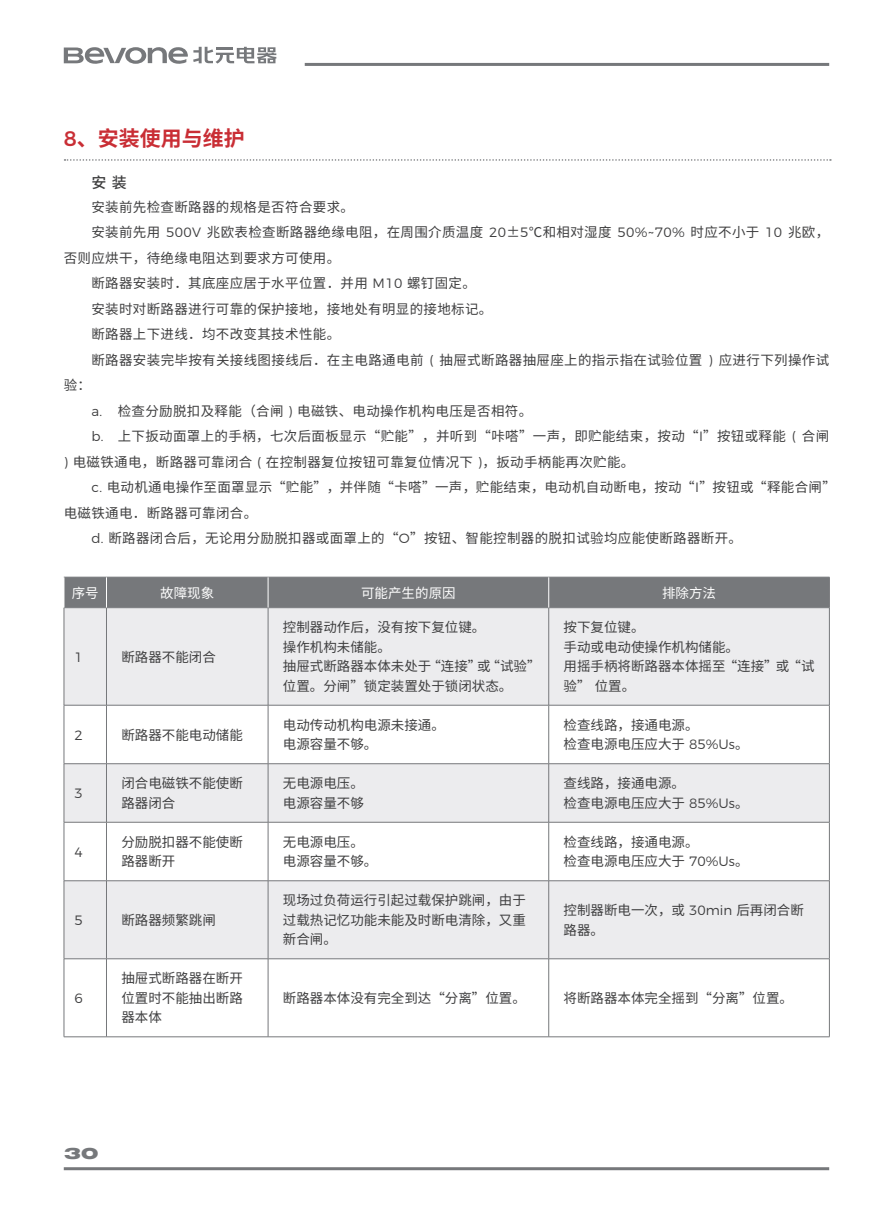
<style>
.page{position:relative;width:893px;height:1212px;background:#fff}
.page>*{position:absolute;margin:0;border:0;box-sizing:border-box;transform-origin:0 0}
.一级标题{font:700 21px "Source Han Sans CN";color:#c92e35}
.t1{font:900 15px "Monument Extended";color:#76787b;scale:1.25 1}
.t2{font:500 15px "Source Han Sans CN";color:#3e3e3f}
.t3{font:13.5px/19.5px "Source Han Sans CN";letter-spacing:.025em;color:#3e3e3f}
.t4{font:13.5px/19.5px "Source Han Sans CN";color:#3e3e3f}
.t5{font:13.5px "Source Han Sans CN";color:#fff}
.t6{font:300 13.5px "Montserrat";color:#3e3e3f}
.s1{font-family:"Montserrat";font-weight:500}
.s2{font-family:"Montserrat";font-weight:300}
</style>
<div class="page">
<hr style="left:64px;top:1167px;width:765px;height:3px;background:#76787b">
<hr style="left:305px;top:63px;width:524px;height:3px;background:#76787b">
<svg style="left:64px;top:46px;width:212px;height:18px"></svg>
<svg style="left:65px;top:159px;width:766px;height:2px"></svg>
<div style="left:65px;top:578px;width:764px;height:29px;background:#76787b"></div>
<svg style="left:65px;top:608px;width:764px;height:350px;fill:#ececee"></svg>
<hr style="left:64px;top:577px;width:42px;height:1px;background:#76787b">
<hr style="left:106px;top:577px;width:162px;height:1px;background:#76787b">
<hr style="left:268px;top:577px;width:281px;height:1px;background:#76787b">
<hr style="left:549px;top:577px;width:281px;height:1px;background:#76787b">
<hr style="left:829px;top:577px;width:1px;height:30px;background:#76787b">
<hr style="left:64px;top:607px;width:42px;height:1px;background:#76787b">
<hr style="left:64px;top:608px;width:1px;height:97px;background:#76787b">
<hr style="left:106px;top:607px;width:162px;height:1px;background:#76787b">
<hr style="left:106px;top:608px;width:1px;height:97px;background:#76787b">
<hr style="left:268px;top:607px;width:281px;height:1px;background:#76787b">
<hr style="left:268px;top:608px;width:1px;height:97px;background:#76787b">
<hr style="left:549px;top:607px;width:281px;height:1px;background:#76787b">
<hr style="left:548px;top:608px;width:1px;height:97px;background:#76787b">
<hr style="left:829px;top:608px;width:1px;height:97px;background:#76787b">
<hr style="left:64px;top:705px;width:42px;height:1px;background:#76787b">
<hr style="left:64px;top:705px;width:1px;height:58px;background:#76787b">
<hr style="left:106px;top:705px;width:162px;height:1px;background:#76787b">
<hr style="left:106px;top:705px;width:1px;height:58px;background:#76787b">
<hr style="left:268px;top:705px;width:281px;height:1px;background:#76787b">
<hr style="left:268px;top:705px;width:1px;height:58px;background:#76787b">
<hr style="left:549px;top:705px;width:281px;height:1px;background:#76787b">
<hr style="left:548px;top:705px;width:1px;height:58px;background:#76787b">
<hr style="left:829px;top:705px;width:1px;height:58px;background:#76787b">
<hr style="left:64px;top:763px;width:42px;height:1px;background:#76787b">
<hr style="left:64px;top:764px;width:1px;height:58px;background:#76787b">
<hr style="left:106px;top:763px;width:162px;height:1px;background:#76787b">
<hr style="left:106px;top:764px;width:1px;height:58px;background:#76787b">
<hr style="left:268px;top:763px;width:281px;height:1px;background:#76787b">
<hr style="left:268px;top:764px;width:1px;height:58px;background:#76787b">
<hr style="left:549px;top:763px;width:281px;height:1px;background:#76787b">
<hr style="left:548px;top:764px;width:1px;height:58px;background:#76787b">
<hr style="left:829px;top:764px;width:1px;height:58px;background:#76787b">
<hr style="left:64px;top:822px;width:42px;height:1px;background:#76787b">
<hr style="left:64px;top:822px;width:1px;height:58px;background:#76787b">
<hr style="left:106px;top:822px;width:162px;height:1px;background:#76787b">
<hr style="left:106px;top:822px;width:1px;height:58px;background:#76787b">
<hr style="left:268px;top:822px;width:281px;height:1px;background:#76787b">
<hr style="left:268px;top:822px;width:1px;height:58px;background:#76787b">
<hr style="left:549px;top:822px;width:281px;height:1px;background:#76787b">
<hr style="left:548px;top:822px;width:1px;height:58px;background:#76787b">
<hr style="left:829px;top:822px;width:1px;height:58px;background:#76787b">
<hr style="left:64px;top:880px;width:42px;height:1px;background:#76787b">
<hr style="left:64px;top:881px;width:1px;height:77px;background:#76787b">
<hr style="left:106px;top:880px;width:162px;height:1px;background:#76787b">
<hr style="left:106px;top:881px;width:1px;height:77px;background:#76787b">
<hr style="left:268px;top:880px;width:281px;height:1px;background:#76787b">
<hr style="left:268px;top:881px;width:1px;height:77px;background:#76787b">
<hr style="left:549px;top:880px;width:281px;height:1px;background:#76787b">
<hr style="left:548px;top:881px;width:1px;height:77px;background:#76787b">
<hr style="left:829px;top:881px;width:1px;height:77px;background:#76787b">
<hr style="left:64px;top:958px;width:42px;height:1px;background:#76787b">
<hr style="left:64px;top:959px;width:1px;height:77px;background:#76787b">
<hr style="left:106px;top:958px;width:162px;height:1px;background:#76787b">
<hr style="left:106px;top:959px;width:1px;height:77px;background:#76787b">
<hr style="left:268px;top:958px;width:281px;height:1px;background:#76787b">
<hr style="left:268px;top:959px;width:1px;height:77px;background:#76787b">
<hr style="left:549px;top:958px;width:281px;height:1px;background:#76787b">
<hr style="left:548px;top:959px;width:1px;height:77px;background:#76787b">
<hr style="left:829px;top:959px;width:1px;height:77px;background:#76787b">
<hr style="left:64px;top:1036px;width:42px;height:1px;background:#76787b">
<hr style="left:106px;top:1036px;width:162px;height:1px;background:#76787b">
<hr style="left:268px;top:1036px;width:281px;height:1px;background:#76787b">
<hr style="left:549px;top:1036px;width:281px;height:1px;background:#76787b">
<hr style="left:64px;top:577px;width:1px;height:30px;background:#fff">
<hr style="left:106px;top:577px;width:1px;height:30px;background:#fff">
<hr style="left:268px;top:577px;width:1px;height:30px;background:#fff">
<hr style="left:548px;top:577px;width:1px;height:30px;background:#fff">
<p class="一级标题" style="left:64px;top:127px;width:182px"><span class="s1">8</span>、安装使用与维护</p>
<p class="t2" style="left:91px;top:174px;width:37px">安装</p>
<p class="t3" style="left:91px;top:197px;width:264px">安装前先检查断路器的规格是否符合要求。</p>
<p class="t3" style="left:64px;top:220px;width:767px;line-height:25.5px;text-indent:28px">安装前先用 <span class="s2">500V</span> 兆欧表检查断路器绝缘电阻，在周围介质温度 <span class="s2">20</span>±<span class="s2">5</span>℃和相对湿度 <span class="s2">50%~70%</span> 时应不小于 <span class="s2">10</span> 兆欧，否则应烘干，待绝缘电阻达到要求方可使用。</p>
<p class="t3" style="left:91px;top:274px;width:386px">断路器安装时．其底座应居于水平位置．并用 <span class="s2">M10</span> 螺钉固定。</p>
<p class="t3" style="left:91px;top:299px;width:402px">安装时对断路器进行可靠的保护接地，接地处有明显的接地标记。</p>
<p class="t3" style="left:91px;top:325px;width:250px">断路器上下进线．均不改变其技术性能。</p>
<p class="t3" style="left:91px;top:350px;width:739px">断路器安装完毕按有关接线图接线后．在主电路通电前 <span class="s2">(</span> 抽屉式断路器抽屉座上的指示指在试验位置 <span class="s2">)</span> 应进行下列操作试</p>
<p class="t3" style="left:64px;top:376px;width:29px">验：</p>
<p class="t3" style="left:91px;top:401px;width:442px"><span class="s2">a.</span> 检查分励脱扣及释能（合闸 <span class="s2">)</span> 电磁铁、电动操作机构电压是否相符。</p>
<p class="t3" style="left:64px;top:424px;width:767px;line-height:25.5px;text-indent:28px"><span class="s2">b.</span> 上下扳动面罩上的手柄，七次后面板显示“贮能”，并听到“咔嗒”一声，即贮能结束，按动“<span class="s2">I</span>”按钮或释能 <span class="s2">(</span> 合闸<span class="s2">)</span> 电磁铁通电，断路器可靠闭合 <span class="s2">(</span> 在控制器复位按钮可靠复位情况下 <span class="s2">)</span>，扳动手柄能再次贮能。</p>
<p class="t3" style="left:64px;top:475px;width:774px;line-height:25.5px;text-indent:28px"><span class="s2">c.</span> 电动机通电操作至面罩显示“贮能”，并伴随“卡嗒”一声，贮能结束，电动机自动断电，按动“<span class="s2">I</span>”按钮或“释能合闸”电磁铁通电．断路器可靠闭合。</p>
<p class="t3" style="left:91px;top:529px;width:652px"><span class="s2">d.</span> 断路器闭合后，无论用分励脱扣器或面罩上的“<span class="s2">O</span>”按钮、智能控制器的脱扣试验均应能使断路器断开。</p>
<p class="t5" style="left:72px;top:585px;width:28px">序号</p>
<p class="t5" style="left:160px;top:585px;width:55px">故障现象</p>
<p class="t5" style="left:361px;top:585px;width:96px">可能产生的原因</p>
<p class="t5" style="left:662px;top:585px;width:55px">排除方法</p>
<p class="t6" style="left:75px;top:646px;width:10px">1</p>
<p class="t4" style="left:121px;top:647px;width:96px">断路器不能闭合</p>
<p class="t6" style="left:75px;top:724px;width:10px">2</p>
<p class="t4" style="left:121px;top:725px;width:123px">断路器不能电动储能</p>
<p class="t4" style="left:283px;top:618px;width:204px">控制器动作后，没有按下复位键。</p>
<p class="t4" style="left:283px;top:637px;width:109px">操作机构未储能。</p>
<p class="t4" style="left:283px;top:657px;width:259px">抽屉式断路器本体未处于“连接”或“试验”位置。分闸”锁定装置处于锁闭状态。</p>
<p class="t4" style="left:283px;top:715px;width:163px">电动传动机构电源未接通。</p>
<p class="t3" style="left:283px;top:735px;width:96px">电源容量不够。</p>
<p class="t6" style="left:75px;top:783px;width:10px">3</p>
<p class="t4" style="left:121px;top:774px;width:123px">闭合电磁铁不能使断路器闭合</p>
<p class="t3" style="left:283px;top:774px;width:82px">无电源电压。</p>
<p class="t3" style="left:283px;top:793px;width:82px">电源容量不够</p>
<p class="t6" style="left:75px;top:841px;width:10px">4</p>
<p class="t4" style="left:121px;top:832px;width:123px">分励脱扣器不能使断路器断开</p>
<p class="t3" style="left:283px;top:832px;width:82px">无电源电压。</p>
<p class="t3" style="left:283px;top:852px;width:96px">电源容量不够。</p>
<p class="t3" style="left:564px;top:618px;width:82px">按下复位键。</p>
<p class="t4" style="left:564px;top:637px;width:177px">手动或电动使操作机构储能。</p>
<p class="t4" style="left:564px;top:657px;width:252px">用摇手柄将断路器本体摇至“连接”或“试验” 位置。</p>
<p class="t4" style="left:564px;top:715px;width:136px">检查线路，接通电源。</p>
<p class="t4" style="left:564px;top:735px;width:186px">检查电源电压应大于 <span class="s2">85%Us</span>。</p>
<p class="t3" style="left:564px;top:774px;width:123px">查线路，接通电源。</p>
<p class="t4" style="left:564px;top:793px;width:186px">检查电源电压应大于 <span class="s2">85%Us</span>。</p>
<p class="t4" style="left:564px;top:832px;width:136px">检查线路，接通电源。</p>
<p class="t4" style="left:564px;top:852px;width:186px">检查电源电压应大于 <span class="s2">70%Us</span>。</p>
<p class="t6" style="left:75px;top:909px;width:10px">5</p>
<p class="t4" style="left:121px;top:910px;width:96px">断路器频繁跳闸</p>
<p class="t6" style="left:75px;top:987px;width:10px">6</p>
<p class="t3" style="left:121px;top:969px;width:123px;text-align:justify">抽屉式断路器在断开位置时不能抽出断路器本体</p>
<p class="t3" style="left:283px;top:891px;width:244px;text-align:justify">现场过负荷运行引起过载保护跳闸，由于过载热记忆功能未能及时断电清除，又重新合闸。</p>
<p class="t4" style="left:564px;top:901px;width:242px">控制器断电一次，或 <span class="s2">30min</span> 后再闭合断路器。</p>
<p class="t4" style="left:283px;top:988px;width:244px">断路器本体没有完全到达“分离”位置。</p>
<p class="t4" style="left:564px;top:988px;width:231px">将断路器本体完全摇到“分离”位置。</p>
<p class="t1" style="left:64px;top:1143px;width:30px">30</p>
</div>
